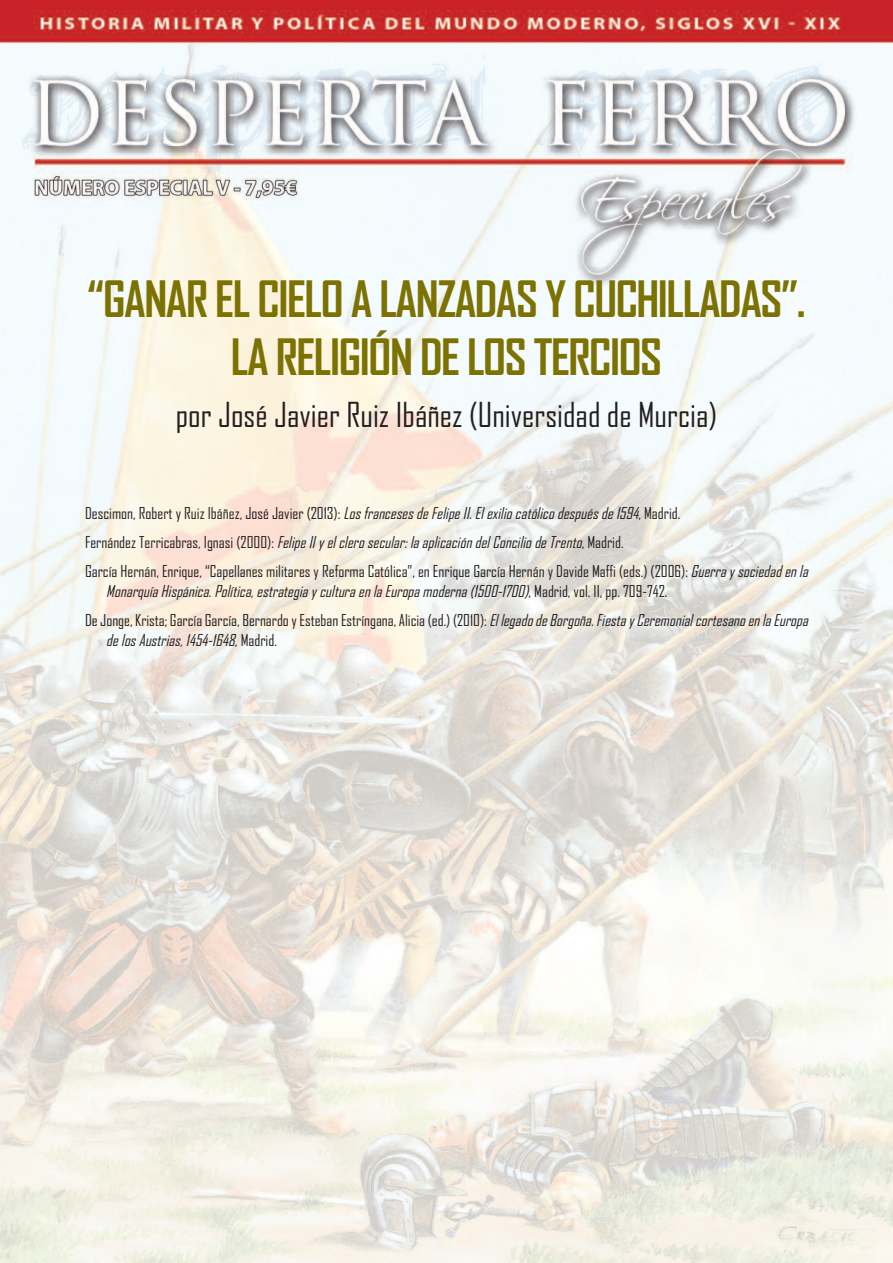
<style>
.page{position:relative;width:893px;height:1263px;background:#fff}
.page>*{position:absolute;margin:0;border:0;box-sizing:border-box;transform-origin:0 0}
.t1{font:700 48px/57.6px "Agency FB";letter-spacing:-.03em;color:#7b7202;text-align:center}
.t2{font:33px "Agency FB";color:#231f20}
.t3{font:15.75px/28.8px "Agency FB";color:#231f20}
.t4{font:italic 15.75px/28.8px "Agency FB";color:#231f20}
.s1{font-style:italic}
.s2{font-style:normal}
</style>
<div class="page">
<img style="left:0;top:0;width:893px;height:1263px">
<h1 class="t1" style="left:87px;top:272px;width:720px">“GANAR EL CIELO A LANZADAS Y CUCHILLADAS”.<br>LA RELIGIÓN DE LOS TERCIOS</h1>
<h2 class="t2" style="left:176px;top:396px;width:543px">por José Javier Ruiz Ibáñez (Universidad de Murcia)</h2>
<p class="t3" style="left:85px;top:500px;width:728px">Descimon, Robert y Ruiz Ibáñez, José Javier (2013): <span class="s1">LosfrancesesdeFelipeII.Elexiliocatólicodespuésde1594</span>, Madrid.<br>Fernández Terricabras, Ignasi (2000): <span class="s1">FelipeIIyelclerosecular:laaplicacióndelConciliodeTrento</span>, Madrid.<br>García Hernán, Enrique, “Capellanes militares y Reforma Católica”, en Enrique García Hernán y Davide Maffi (eds.) (2006): <span class="s1">Guerraysociedadenla</span></p>
<p class="t4" style="left:85px;top:577px;width:728px;text-indent:21px">Monarquía Hispánica. Política, estrategia y cultura en la Europa moderna (1500-1700)<span class="s2">, M a d r i d , v o l . I I , p p . 7 0 9 - 7 4 2 .<br>De Jonge, Krista; García García, Bernardo y Esteban Estríngana, Alicia (ed.) (2010):</span> EllegadodeBorgoña.FiestayCeremonialcortesanoenlaEuropa</p>
<p class="t4" style="left:106px;top:626px;width:172px">de los Austrias, 1454-1648, <span class="s2">M a d r i d .</span></p>
</div>
